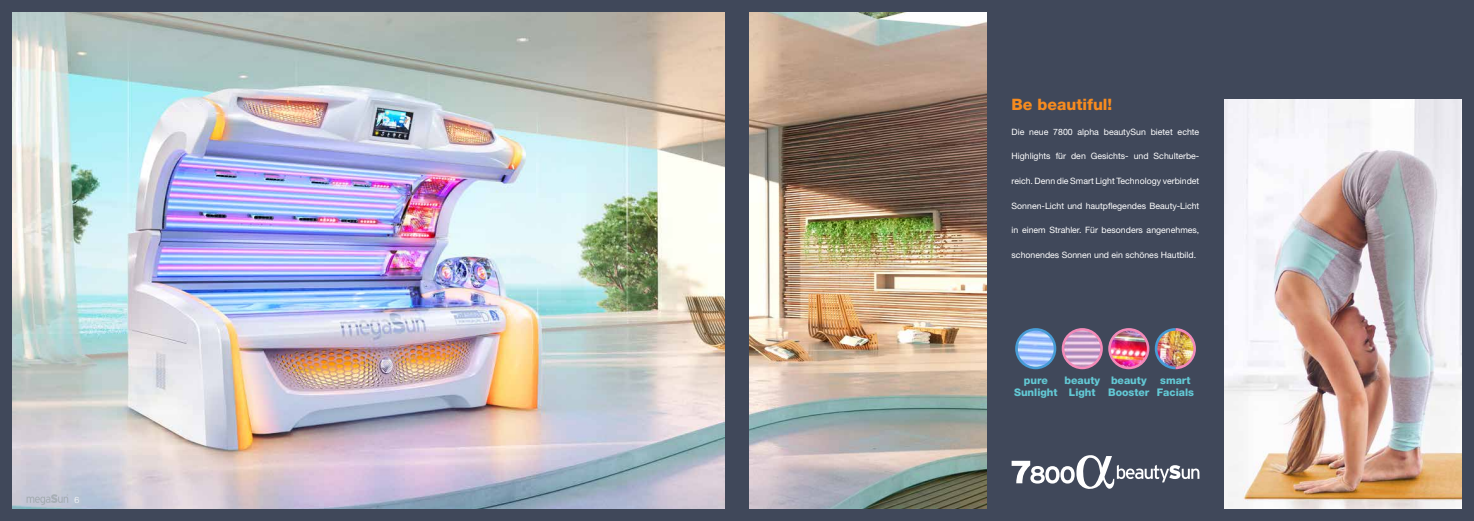
<style>
.page{position:relative;width:1474px;height:521px;background:#fff}
.page>*{position:absolute;margin:0;border:0;box-sizing:border-box;transform-origin:0 0}
.t1{font:800 15.75px "Helvetica Neue LT Std";color:#f68b1f}
.t2{font:800 10.5px/11.4px "Helvetica Neue LT Std";color:#63c9d5;text-align:center}
.t3{font:8.75px "Helvetica Neue LT Std";color:#fff}
.t4{font:300 8.75px "Helvetica Neue LT Std";color:#fff}
</style>
<div class="page">
<div style="left:0;top:0;width:1473px;height:521px;background:#40485a"></div>
<img style="left:12px;top:12px;width:712px;height:496px">
<img style="left:749px;top:12px;width:237px;height:496px">
<svg style="left:27px;top:494px;width:41px;height:11px"></svg>
<img style="left:1224px;top:99px;width:237px;height:409px">
<img style="left:1017px;top:329px;width:37px;height:39px">
<div style="left:1015px;top:328px;width:41px;height:41px;border:3px solid #479cd6;border-radius:50%"></div>
<div style="left:1061px;top:328px;width:41px;height:41px;border:3px solid #f38bb9;border-radius:50%"></div>
<img style="left:1110px;top:329px;width:38px;height:39px">
<div style="left:1108px;top:328px;width:41px;height:41px;border:3px solid #f38bb9;border-radius:50%"></div>
<img style="left:1154px;top:328px;width:42px;height:42px">
<svg style="left:1011px;top:455px;width:188px;height:34px"></svg>
<p class="t4" style="left:74px;top:494px;width:6px">6</p>
<h1 class="t1" style="left:1011px;top:95px;width:102px">Be beautiful!</h1>
<p class="t3" style="left:1011px;top:127px;width:189px">Die neue 7800 alpha beautySun bietet echte</p>
<p class="t3" style="left:1011px;top:151px;width:189px">Highlights für den Gesichts- und Schulterbe-</p>
<p class="t3" style="left:1011px;top:176px;width:189px">reich. Denn die Smart Light Technology verbindet</p>
<p class="t3" style="left:1011px;top:200px;width:189px">Sonnen-Licht und hautpflegendes Beauty-Licht</p>
<p class="t3" style="left:1011px;top:225px;width:189px">in einem Strahler. Für besonders angenehmes,</p>
<p class="t3" style="left:1011px;top:249px;width:186px">schonendes Sonnen und ein schönes Hautbild.</p>
<p class="t2" style="left:1014px;top:375px;width:45px">pure<br>Sunlight</p>
<p class="t2" style="left:1064px;top:375px;width:37px">beauty<br>Light</p>
<p class="t2" style="left:1108px;top:375px;width:43px;text-align:left">beauty<br>Booster</p>
<p class="t2" style="left:1156px;top:375px;width:39px">smart<br>Facials</p>
</div>
